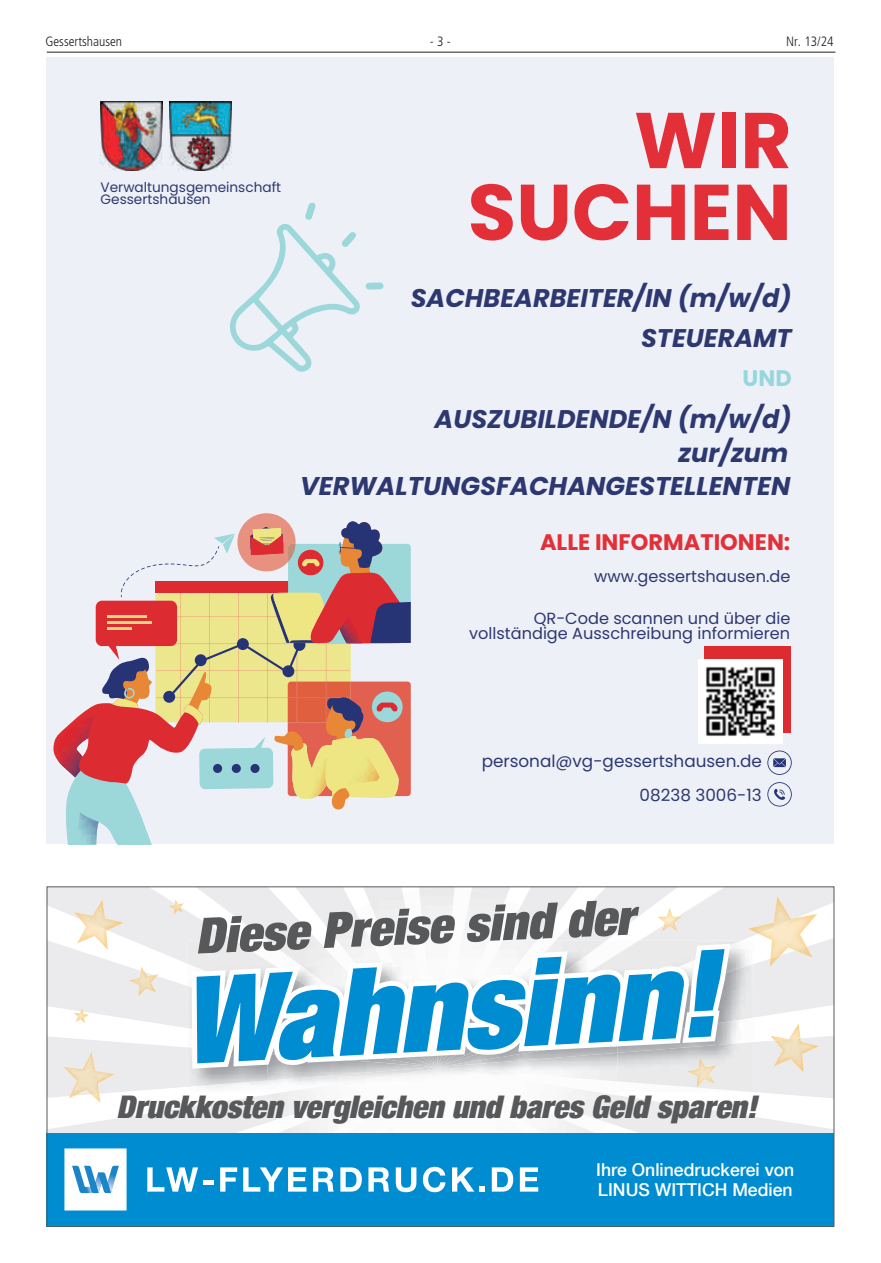
<style>
.page{position:relative;width:881px;height:1263px;background:#fff}
.page>*{position:absolute;margin:0;border:0;box-sizing:border-box;transform-origin:0 0}
.t1{font:italic 900 condensed 121.2px "Helvetica Neue LT Com";color:#008cd0}
.t2{font:700 78.9px/71.8px "Poppins";color:#e33038;text-align:right}
.t3{font:italic 900 condensed 49.5px "Helvetica Neue LT Com";color:#57585a}
.t4{font:italic 900 condensed 31.2px "Helvetica Neue LT Com";color:#57585a}
.t5{font:italic 700 25.65px "Poppins";color:#2d3870}
.t6{font:italic 700 25.5px "Poppins";color:#2d3870}
.t7{font:700 22.5px "Poppins";color:#e33038}
.t8{font:700 22.5px "Poppins";color:#96d7de}
.t9{font:500 17.7px/20.7px "Helvetica Neue LT Com";color:#fff}
.t10{font:16.8px "Poppins";color:#2d3870}
.t11{font:16.2px/15.1px "Poppins";color:#2d3870;text-align:right}
.t12{font:13.65px/12.5px "Poppins";color:#2d3870}
.t13{font:300 condensed 13.5px "Frutiger LT";color:#231f20}
</style>
<div class="page">
<hr style="left:47px;top:52px;width:788px;height:1px;background:#231f20">
<div style="left:47px;top:57px;width:786px;height:787px;background:#eef0f8"></div>
<svg style="left:53px;top:513px;width:357px;height:331px"></svg>
<svg style="left:230px;top:203px;width:153px;height:169px"></svg>
<svg style="left:767px;top:782px;width:24px;height:24px"></svg>
<svg style="left:767px;top:750px;width:24px;height:25px"></svg>
<div style="left:703px;top:646px;width:87px;height:87px;background:#dd2b32"></div>
<img style="left:698px;top:659px;width:84px;height:84px">
<img style="left:170px;top:102px;width:62px;height:68px">
<img style="left:101px;top:102px;width:61px;height:68px">
<div style="left:47px;top:1133px;width:786px;height:94px;background:#008cd0"></div>
<svg style="left:49px;top:889px;width:782px;height:321px"></svg>
<p class="t13" style="left:45px;top:34px;width:78px">Gessertshausen</p>
<p class="t13" style="left:430px;top:34px;width:22px">- 3 -</p>
<p class="t13" style="left:785px;top:34px;width:49px">Nr. 13/24</p>
<p class="t12" style="left:101px;top:181px;width:182px">Verwaltungsgemeinschaft<br>Gessertshausen</p>
<h2 class="t2" style="left:467px;top:105px;width:325px">WIR<br>SUCHEN</h2>
<h3 class="t6" style="left:410px;top:284px;width:382px">SACHBEARBEITER/IN (m/w/d)</h3>
<h3 class="t6" style="left:640px;top:323px;width:152px">STEUERAMT</h3>
<h3 class="t8" style="left:742px;top:365px;width:51px">UND</h3>
<h3 class="t6" style="left:434px;top:405px;width:358px">AUSZUBILDENDE/N (m/w/d)</h3>
<h3 class="t5" style="left:678px;top:438px;width:111px">zur/zum</h3>
<h3 class="t5" style="left:300px;top:471px;width:491px">VERWALTUNGSFACHANGESTELLENTEN</h3>
<h3 class="t7" style="left:540px;top:529px;width:251px">ALLE INFORMATIONEN:</h3>
<p class="t11" style="left:594px;top:568px;width:197px">www.gessertshausen.de</p>
<p class="t11" style="left:469px;top:611px;width:322px">QR-Code scannen und über die vollständige Ausschreibung informieren</p>
<p class="t10" style="left:481px;top:752px;width:281px">personal@vg-gessertshausen.de</p>
<p class="t10" style="left:639px;top:786px;width:124px">08238 3006-13</p>
<h3 class="t3" style="left:193px;top:906px;width:440px;rotate:-3deg">Diese Preise sind der</h3>
<h1 class="t1" style="left:177px;top:944px;width:538px;rotate:-3deg">Wahnsinn!</h1>
<h3 class="t4" style="left:116px;top:1087px;width:642px">Druckkosten vergleichen und bares Geld sparen!</h3>
<p class="t9" style="left:596px;top:1159px;width:199px">Ihre Onlinedruckerei von<br>LINUS WITTICH Medien</p>
</div>
